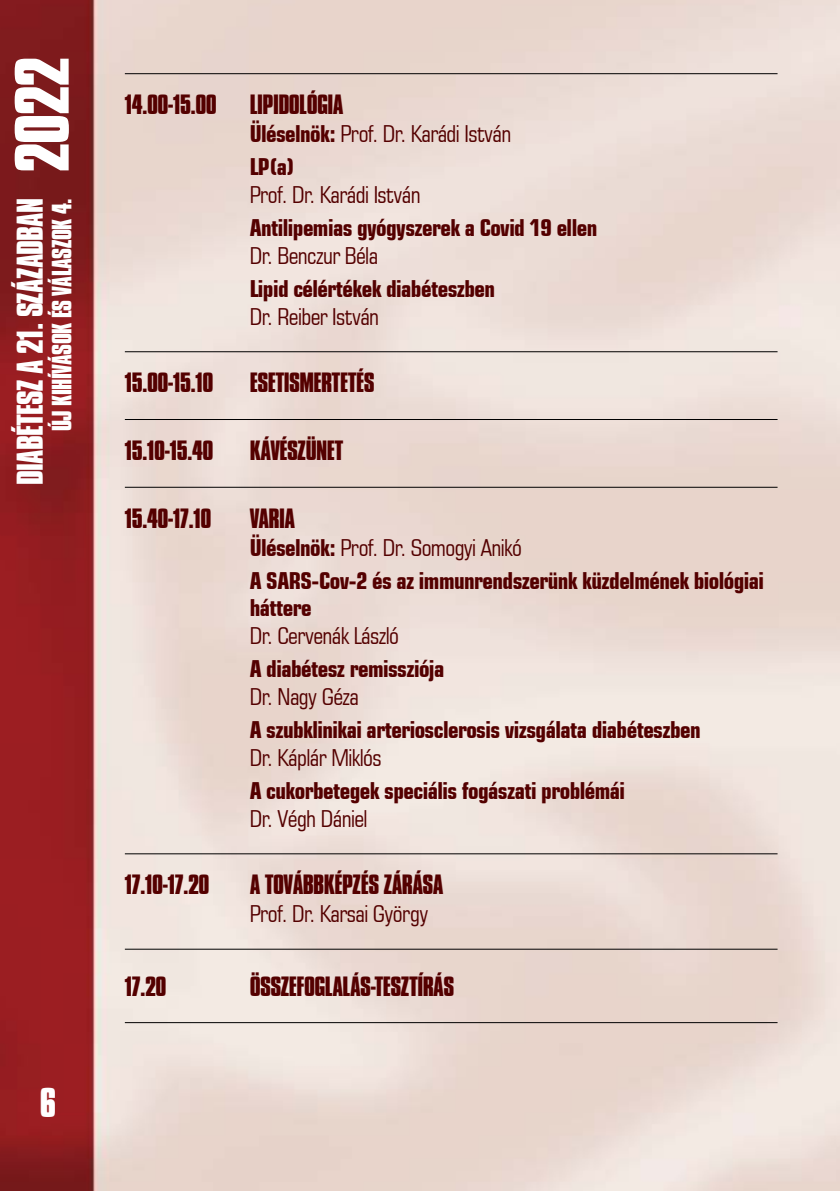
<style>
.page{position:relative;width:840px;height:1191px;background:#fff}
.page>*{position:absolute;margin:0;border:0;box-sizing:border-box;transform-origin:0 0}
.t1{font:66px "H Compacta Bold BT";color:#fff}
.t2{font:36px "H Compacta Bold BT";color:#fff}
.t3{font:32px "H Compacta Bold BT";letter-spacing:-.025em;color:#fff}
.t4{font:24px "H Compacta Bold BT";letter-spacing:-.025em;color:#540000}
.t5{font:24px "H Compacta Bold BT";letter-spacing:-.025em;color:#fff}
.t6{font:23px/27.6px "H Square 721 Condensed BT Bold";letter-spacing:-.025em;color:#540000}
.t7{font:23px "H Square 721 Condensed BT";letter-spacing:-.025em;color:#540000}
.s1{font-family:"H Square 721 Condensed BT Bold"}
</style>
<div class="page">
<img style="left:0;top:0;width:839px;height:1191px">
<hr style="left:125px;top:73px;width:652px;height:1px;background:#000">
<hr style="left:125px;top:351px;width:652px;height:1px;background:#000">
<hr style="left:125px;top:419px;width:652px;height:1px;background:#000">
<hr style="left:125px;top:487px;width:652px;height:1px;background:#000">
<hr style="left:125px;top:853px;width:652px;height:1px;background:#000">
<hr style="left:125px;top:948px;width:652px;height:1px;background:#000">
<hr style="left:125px;top:1022px;width:652px;height:1px;background:#000">
<h1 class="t1" style="left:2px;top:173px;width:117px;rotate:-90deg">2022</h1>
<h3 class="t3" style="left:11px;top:485px;width:288px;rotate:-90deg">DIABÉTESZ A 21. SZÁZADBAN</h3>
<p class="t5" style="left:47px;top:431px;width:234px;rotate:-90deg">ÚJ KIHÍVÁSOK ÉS VÁLASZOK 4.</p>
<h2 class="t2" style="left:40px;top:1081px;width:18px">6</h2>
<p class="t4" style="left:125px;top:90px;width:93px">14.00-15.00</p>
<p class="t4" style="left:249px;top:90px;width:95px">LIPIDOLÓGIA</p>
<p class="t7" style="left:249px;top:120px;width:263px"><span class="s1">Üléselnök:</span> Prof. Dr. Karádi István</p>
<p class="t6" style="left:249px;top:153px;width:47px">LP(a)</p>
<p class="t7" style="left:249px;top:181px;width:172px">Prof. Dr. Karádi István</p>
<p class="t6" style="left:249px;top:214px;width:349px">Antilipemias gyógyszerek a Covid 19 ellen</p>
<p class="t7" style="left:249px;top:241px;width:130px">Dr. Benczur Béla</p>
<p class="t6" style="left:249px;top:275px;width:247px">Lipid célértékek diabéteszben</p>
<p class="t7" style="left:249px;top:302px;width:131px">Dr. Reiber István</p>
<p class="t4" style="left:125px;top:368px;width:90px">15.00-15.10</p>
<p class="t4" style="left:249px;top:368px;width:126px">ESETISMERTETÉS</p>
<p class="t4" style="left:125px;top:436px;width:90px">15.10-15.40</p>
<p class="t4" style="left:249px;top:436px;width:95px">KÁVÉSZÜNET</p>
<p class="t4" style="left:125px;top:504px;width:88px">15.40-17.10</p>
<p class="t4" style="left:249px;top:504px;width:47px">VARIA</p>
<p class="t7" style="left:249px;top:533px;width:273px"><span class="s1">Üléselnök:</span> Prof. Dr. Somogyi Anikó</p>
<p class="t6" style="left:249px;top:566px;width:515px">A SARS-Cov-2 és az immunrendszerünk küzdelmének biológiai háttere</p>
<p class="t7" style="left:249px;top:622px;width:151px">Dr. Cervenák László</p>
<p class="t6" style="left:249px;top:655px;width:196px">A diabétesz remissziója</p>
<p class="t7" style="left:249px;top:682px;width:111px">Dr. Nagy Géza</p>
<p class="t6" style="left:249px;top:716px;width:452px">A szubklinikai arteriosclerosis vizsgálata diabéteszben</p>
<p class="t7" style="left:249px;top:743px;width:133px">Dr. Káplár Miklós</p>
<p class="t6" style="left:249px;top:777px;width:377px">A cukorbetegek speciális fogászati problémái</p>
<p class="t7" style="left:249px;top:804px;width:119px">Dr. Végh Dániel</p>
<p class="t4" style="left:125px;top:870px;width:86px">17.10-17.20</p>
<p class="t4" style="left:249px;top:870px;width:195px">A TOVÁBBKÉPZÉS ZÁRÁSA</p>
<p class="t7" style="left:249px;top:900px;width:180px">Prof. Dr. Karsai György</p>
<p class="t4" style="left:125px;top:971px;width:43px">17.20</p>
<p class="t4" style="left:249px;top:971px;width:206px">ÖSSZEFOGLALÁS-TESZTÍRÁS</p>
</div>
